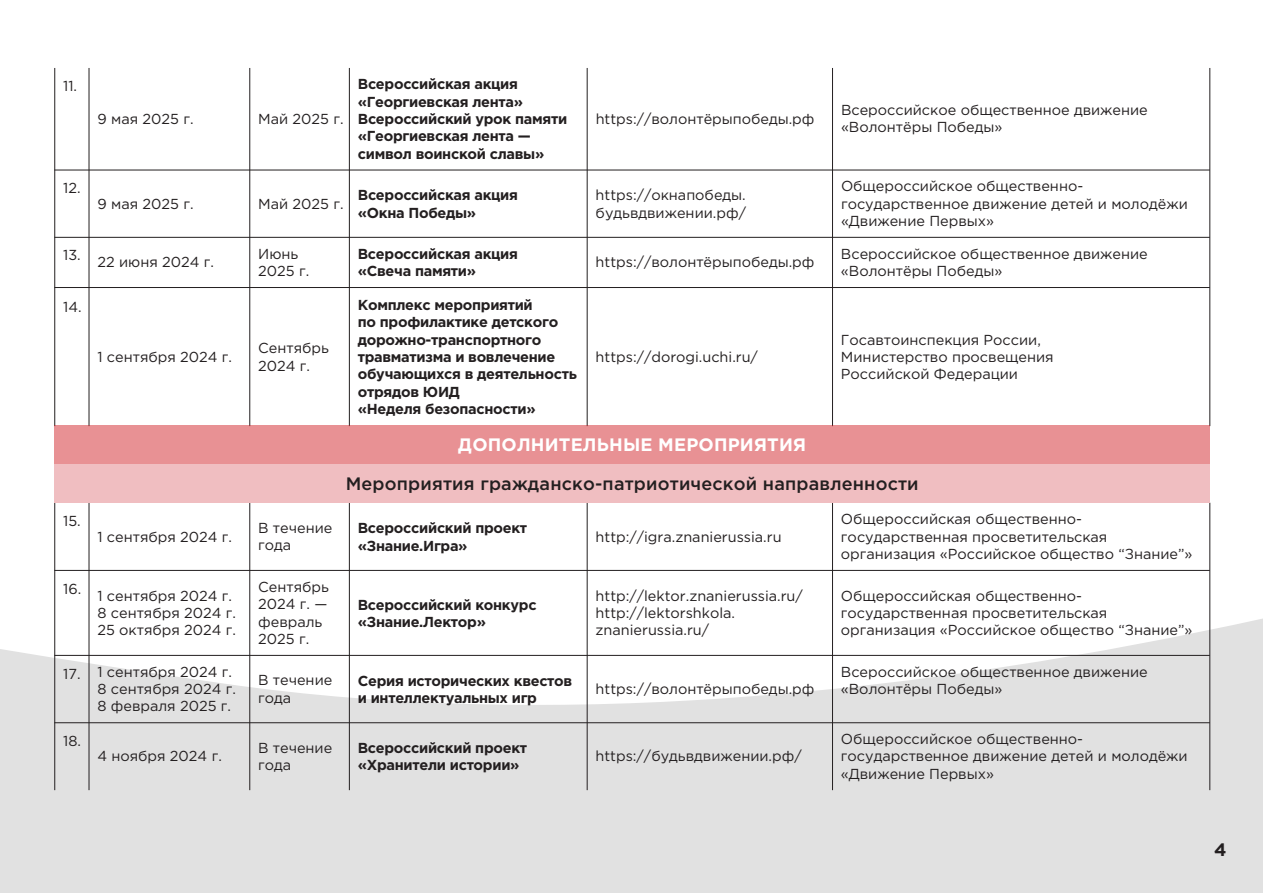
<style>
.page{position:relative;width:1263px;height:893px;background:#fff}
.page>*{position:absolute;margin:0;border:0;box-sizing:border-box;transform-origin:0 0}
.t1{font:500 18px "Gotham Pro";letter-spacing:.01em;color:#231f20}
.t2{font:700 18px "Gotham Pro";letter-spacing:.01em;color:#fff}
.t3{font:700 18px "Gotham Pro";color:#231f20}
.t4{font:14.4px/17.4px "Gotham Pro";color:#231f20}
.t5{font:700 14.4px/17.4px "Gotham Pro";letter-spacing:-.02em;color:#231f20}
</style>
<div class="page">
<svg style="left:0;top:618px;width:1263px;height:275px;fill:#e1e1e1"></svg>
<hr style="left:349px;top:68px;width:1px;height:358px;background:#231f20">
<hr style="left:249px;top:68px;width:1px;height:358px;background:#231f20">
<hr style="left:587px;top:68px;width:1px;height:358px;background:#231f20">
<hr style="left:832px;top:68px;width:1px;height:358px;background:#231f20">
<hr style="left:1209px;top:68px;width:1px;height:358px;background:#231f20">
<hr style="left:89px;top:68px;width:1px;height:358px;background:#231f20">
<hr style="left:54px;top:68px;width:1px;height:358px;background:#231f20">
<hr style="left:349px;top:503px;width:1px;height:287px;background:#231f20">
<hr style="left:249px;top:503px;width:1px;height:287px;background:#231f20">
<hr style="left:587px;top:503px;width:1px;height:287px;background:#231f20">
<hr style="left:832px;top:503px;width:1px;height:287px;background:#231f20">
<hr style="left:1209px;top:503px;width:1px;height:287px;background:#231f20">
<hr style="left:89px;top:503px;width:1px;height:287px;background:#231f20">
<hr style="left:54px;top:503px;width:1px;height:287px;background:#231f20">
<hr style="left:54px;top:170px;width:1156px;height:1px;background:#231f20">
<hr style="left:54px;top:237px;width:1156px;height:1px;background:#231f20">
<hr style="left:54px;top:287px;width:1156px;height:1px;background:#231f20">
<hr style="left:54px;top:570px;width:1156px;height:1px;background:#231f20">
<hr style="left:54px;top:655px;width:1156px;height:1px;background:#231f20">
<hr style="left:54px;top:722px;width:1156px;height:1px;background:#231f20">
<div style="left:55px;top:425px;width:1155px;height:39px;background:#e89194"></div>
<div style="left:55px;top:464px;width:1155px;height:39px;background:#f0bec1"></div>
<p class="t4" style="left:63px;top:77px;width:15px">11.</p>
<p class="t5" style="left:358px;top:75px;width:211px">Всероссийская акция «Георгиевская лента»<br>Всероссийский урок памяти «Георгиевская лента — символ воинской славы»</p>
<p class="t4" style="left:97px;top:110px;width:98px">9 мая 2025 г.</p>
<p class="t4" style="left:258px;top:110px;width:87px">Май 2025 г.</p>
<p class="t4" style="left:596px;top:110px;width:220px">https://волонтёрыпобеды.рф</p>
<p class="t4" style="left:841px;top:101px;width:308px">Всероссийское общественное движение «Волонтёры Победы»</p>
<p class="t4" style="left:63px;top:179px;width:19px">12.</p>
<p class="t4" style="left:97px;top:195px;width:98px">9 мая 2025 г.</p>
<p class="t4" style="left:258px;top:195px;width:87px">Май 2025 г.</p>
<p class="t5" style="left:358px;top:186px;width:162px">Всероссийская акция «Окна Победы»</p>
<p class="t4" style="left:596px;top:186px;width:152px">https://окнапобеды. будьвдвижении.рф/</p>
<p class="t4" style="left:841px;top:178px;width:348px">Общероссийское общественно&shy;государственное движение детей и молодёжи «Движение Первых»</p>
<p class="t4" style="left:63px;top:246px;width:19px">13.</p>
<p class="t4" style="left:63px;top:298px;width:20px">14.</p>
<p class="t5" style="left:358px;top:244px;width:162px">Всероссийская акция «Свеча памяти»</p>
<p class="t4" style="left:596px;top:253px;width:220px">https://волонтёрыпобеды.рф</p>
<p class="t4" style="left:97px;top:253px;width:118px">22 июня 2024 г.</p>
<p class="t4" style="left:841px;top:245px;width:308px">Всероссийское общественное движение «Волонтёры Победы»</p>
<p class="t5" style="left:358px;top:296px;width:220px">Комплекс мероприятий<br>по профилактике детского дорожно-транспортного травматизма и вовлечение обучающихся в деятельность отрядов ЮИД<br>«Неделя безопасности»</p>
<p class="t4" style="left:258px;top:245px;width:53px">Июнь<br>2025 г.</p>
<p class="t4" style="left:841px;top:331px;width:214px">Госавтоинспекция России,<br>Министерство просвещения<br>Российской Федерации</p>
<p class="t4" style="left:258px;top:339px;width:72px">Сентябрь<br>2024 г.</p>
<p class="t4" style="left:596px;top:348px;width:164px">https://dorogi.uchi.ru/</p>
<p class="t4" style="left:97px;top:348px;width:136px">1 сентября 2024 г.</p>
<p class="t2" style="left:458px;top:434px;width:349px">ДОПОЛНИТЕЛЬНЫЕ МЕРОПРИЯТИЯ</p>
<p class="t1" style="left:346px;top:473px;width:574px">Мероприятия гражданско-патриотической направленности</p>
<p class="t4" style="left:63px;top:512px;width:19px">15.</p>
<p class="t4" style="left:97px;top:528px;width:136px">1 сентября 2024 г.</p>
<p class="t4" style="left:258px;top:519px;width:76px">В течение года</p>
<p class="t5" style="left:358px;top:519px;width:171px">Всероссийский проект «Знание.Игра»</p>
<p class="t4" style="left:596px;top:528px;width:187px">http://igra.znanierussia.ru</p>
<p class="t4" style="left:841px;top:511px;width:353px">Общероссийская общественно&shy;государственная просветительская организация «Российское общество “Знание”»</p>
<p class="t4" style="left:63px;top:580px;width:20px">16.</p>
<p class="t4" style="left:63px;top:665px;width:19px">17.</p>
<p class="t4" style="left:63px;top:732px;width:19px">18.</p>
<p class="t4" style="left:258px;top:578px;width:72px">Сентябрь<br>2024 г. — февраль<br>2025 г.</p>
<p class="t5" style="left:358px;top:595px;width:180px">Всероссийский конкурс «Знание.Лектор»</p>
<p class="t4" style="left:596px;top:587px;width:209px">http://lektor.znanierussia.ru/ http://lektorshkola. znanierussia.ru/</p>
<p class="t4" style="left:97px;top:587px;width:140px">1 сентября 2024 г.<br>8 сентября 2024 г.<br>25 октября 2024 г.</p>
<p class="t4" style="left:841px;top:587px;width:353px">Общероссийская общественно&shy;государственная просветительская организация «Российское общество “Знание”»</p>
<p class="t5" style="left:358px;top:671px;width:216px">Серия исторических квестов и интеллектуальных игр</p>
<p class="t4" style="left:596px;top:680px;width:220px">https://волонтёрыпобеды.рф</p>
<p class="t4" style="left:97px;top:663px;width:140px">1 сентября 2024 г.<br>8 сентября 2024 г.<br>8 февраля 2025 г.</p>
<p class="t4" style="left:841px;top:663px;width:308px">Всероссийское общественное движение «Волонтёры Победы»</p>
<p class="t5" style="left:358px;top:739px;width:171px">Всероссийский проект «Хранители истории»</p>
<p class="t4" style="left:595px;top:748px;width:208px">https://будьвдвижении.рф/</p>
<p class="t4" style="left:258px;top:672px;width:76px">В течение года</p>
<p class="t4" style="left:841px;top:730px;width:348px">Общероссийское общественно&shy;государственное движение детей и молодёжи «Движение Первых»</p>
<p class="t4" style="left:258px;top:739px;width:76px">В течение года</p>
<p class="t4" style="left:97px;top:748px;width:126px">4 ноября 2024 г.</p>
<p class="t3" style="left:1214px;top:839px;width:14px">4</p>
</div>
